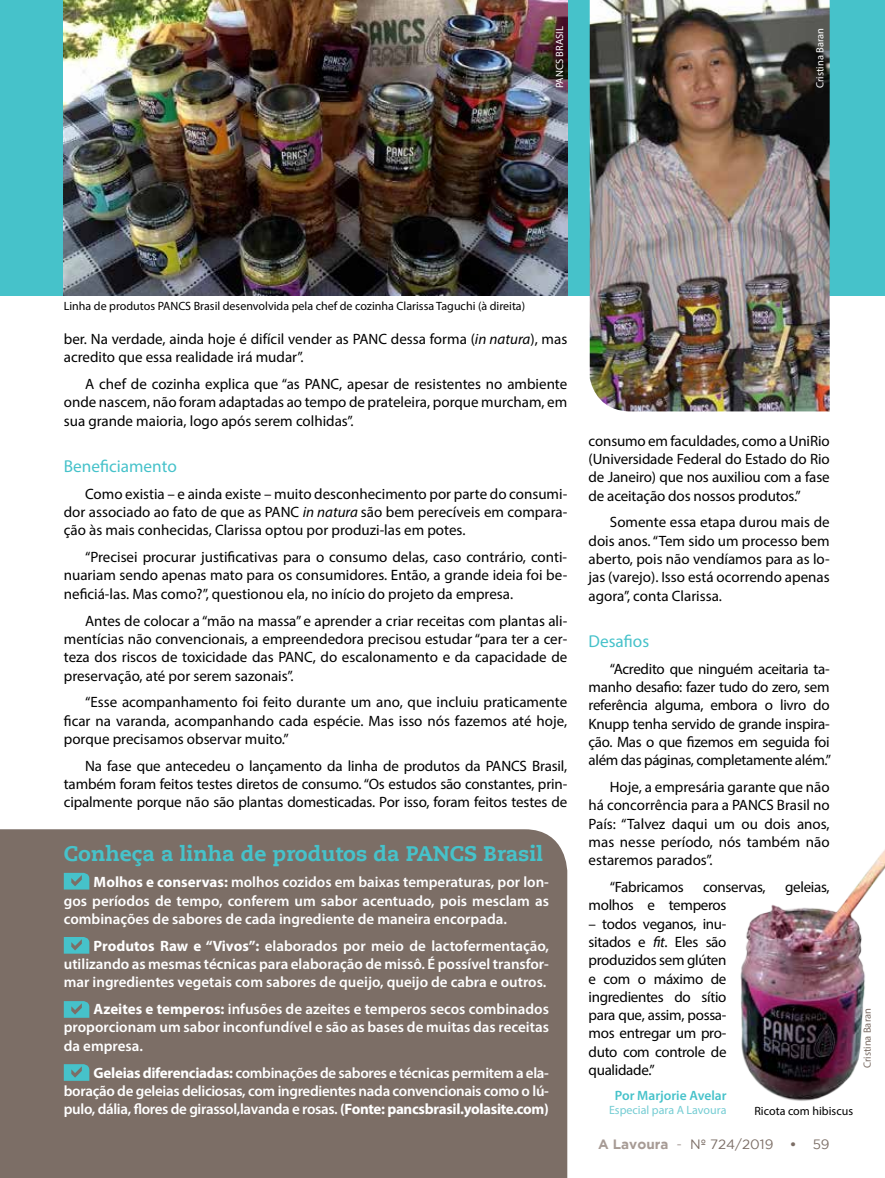
<style>
.page{position:relative;width:885px;height:1178px;background:#fff}
.page>*{position:absolute;margin:0;border:0;box-sizing:border-box;transform-origin:0 0}
.t1{font:800 21px "Caecilia LT";color:#46c2ca}
.t2{font:17.25px "Myriad Pro";color:#46c2ca}
.t3{font:15px/18.3px "Myriad Pro";color:#000;text-align:justify}
.t4{font:600 15px/18.3px "Myriad Pro";color:#fff;text-align:justify}
.t5{font:15px "Myriad Pro";letter-spacing:-.02em;color:#000}
.t6{font:13.5px "Gotham";color:#7c6e66}
.t7{font:600 13.5px "Myriad Pro";color:#46c2ca}
.t8{font:12px "Myriad Pro";color:#000}
.t9{font:12px "Myriad Pro";color:#74ccd3}
.t10{font:10.5px "Myriad Pro";color:#fff}
.t11{font:10.5px "Myriad Pro";color:#7c6e66}
.s1{font-style:italic}
.s2{font-weight:700}
.s3{font-weight:700;color:#a79b95}
.s4{font-weight:300}
</style>
<div class="page">
<div style="left:0;top:829px;width:567px;height:349px;background:#7c6e66"></div>
<div style="left:0;top:0;width:884px;height:296px;background:#46c2ca"></div>
<img style="left:64px;top:0;width:503px;height:296px">
<img style="left:589px;top:0;width:240px;height:411px">
<svg style="left:64px;top:873px;width:25px;height:16px"></svg>
<svg style="left:64px;top:937px;width:25px;height:17px"></svg>
<svg style="left:64px;top:1001px;width:25px;height:17px"></svg>
<svg style="left:64px;top:1064px;width:25px;height:17px"></svg>
<img style="left:740px;top:851px;width:144px;height:250px">
<p class="t10" style="left:553px;top:88px;width:62px;rotate:-90deg">PANCS BRASIL</p>
<p class="t10" style="left:813px;top:88px;width:62px;rotate:-90deg">Cristina Baran</p>
<p class="t8" style="left:64px;top:298px;width:463px">Linha de produtos PANCS Brasil desenvolvida pela chef de cozinha Clarissa Taguchi (à direita)</p>
<p class="t3" style="left:64px;top:330px;width:505px">ber. Na verdade, ainda hoje é difícil vender as PANC dessa forma (<span class="s1">in natura</span>), mas acredito que essa realidade irá mudar”.</p>
<p class="t3" style="left:64px;top:375px;width:505px;text-indent:21px">A chef de cozinha explica que “as PANC, apesar de resistentes no ambiente onde nascem, não foram adaptadas ao tempo de prateleira, porque murcham, em sua grande maioria, logo após serem colhidas”.</p>
<p class="t2" style="left:64px;top:455px;width:114px">Beneficiamento</p>
<p class="t3" style="left:64px;top:484px;width:505px;text-indent:21px">Como existia – e ainda existe – muito desconhecimento por parte do consumi&shy;dor associado ao fato de que as PANC <span class="s1">in natura</span> são bem perecíveis em compara&shy;ção às mais conhecidas, Clarissa optou por produzi-las em potes.</p>
<p class="t3" style="left:64px;top:548px;width:505px;text-indent:21px">“Precisei procurar justificativas para o consumo delas, caso contrário, conti&shy;nuariam sendo apenas mato para os consumidores. Então, a grande ideia foi be&shy;neficiá-las. Mas como?”, questionou ela, no início do projeto da empresa.</p>
<p class="t3" style="left:64px;top:611px;width:505px;text-indent:21px">Antes de colocar a “mão na massa” e aprender a criar receitas com plantas ali&shy;mentícias não convencionais, a empreendedora precisou estudar “para ter a cer&shy;teza dos riscos de toxicidade das PANC, do escalonamento e da capacidade de preservação, até por serem sazonais”.</p>
<p class="t3" style="left:64px;top:693px;width:505px;text-indent:21px">“Esse acompanhamento foi feito durante um ano, que incluiu praticamente ficar na varanda, acompanhando cada espécie. Mas isso nós fazemos até hoje, porque precisamos observar muito.”</p>
<p class="t3" style="left:64px;top:756px;width:505px;text-indent:21px">Na fase que antecedeu o lançamento da linha de produtos da PANCS Brasil, também foram feitos testes diretos de consumo. “Os estudos são constantes, prin&shy;cipalmente porque não são plantas domesticadas. Por isso, foram feitos testes de</p>
<h1 class="t1" style="left:64px;top:840px;width:370px">Conheça a linha de produtos da PANC</h1>
<h1 class="t1" style="left:464px;top:840px;width:80px">S Brasil</h1>
<p class="t4" style="left:64px;top:873px;width:486px;text-indent:30px"><span class="s2">Molhos e conservas:</span> molhos cozidos em baixas temperaturas, por lon&shy;gos períodos de tempo, conferem um sabor acentuado, pois mesclam as combinações de sabores de cada ingrediente de maneira encorpada.</p>
<p class="t4" style="left:64px;top:936px;width:486px;text-indent:30px"><span class="s2">Produtos Raw e “Vivos”:</span> elaborados por meio de lactofermentação, utilizando as mesmas técnicas para elaboração de missô. É possível transfor&shy;mar ingredientes vegetais com sabores de queijo, queijo de cabra e outros.</p>
<p class="t4" style="left:64px;top:999px;width:486px;text-indent:30px"><span class="s2">Azeites e temperos:</span> infusões de azeites e temperos secos combinados proporcionam um sabor inconfundível e são as bases de muitas das receitas da empresa.</p>
<p class="t4" style="left:64px;top:1063px;width:486px;text-indent:30px"><span class="s2">Geleias diferenciadas:</span> combinações de sabores e técnicas permitem a ela&shy;boração de geleias deliciosas, com ingredientes nada convencionais como o lú&shy;pulo, dália, flores de girassol,lavanda e rosas. <span class="s2">(Fonte: pancsbrasil.yolasite.com)</span></p>
<p class="t3" style="left:588px;top:431px;width:242px">consumo em faculdades, como a UniRio (Universidade Federal do Estado do Rio de Janeiro) que nos auxiliou com a fase de aceitação dos nossos produtos.”</p>
<p class="t3" style="left:588px;top:513px;width:242px;text-indent:21px">Somente essa etapa durou mais de dois anos. “Tem sido um processo bem aberto, pois não vendíamos para as lo&shy;jas (varejo). Isso está ocorrendo apenas agora”, conta Clarissa.</p>
<p class="t2" style="left:588px;top:630px;width:62px">Desafios</p>
<p class="t3" style="left:588px;top:659px;width:244px;text-indent:21px">“Acredito que ninguém aceitaria ta&shy;manho desafio: fazer tudo do zero, sem referência alguma, embora o livro do Knupp tenha servido de grande inspira&shy;ção. Mas o que fizemos em seguida foi além das páginas, completamente além.”</p>
<p class="t3" style="left:588px;top:777px;width:242px;text-indent:21px">Hoje, a empresária garante que não há concorrência para a PANCS Brasil no País: “Talvez daqui um ou dois anos, mas nesse período, nós também não estaremos parados”.</p>
<p class="t5" style="left:609px;top:878px;width:75px">“Fabricamos</p>
<p class="t5" style="left:703px;top:878px;width:64px">conservas,</p>
<p class="t3" style="left:785px;top:877px;width:46px">geleias,</p>
<p class="t5" style="left:588px;top:896px;width:139px">molhos e temperos</p>
<p class="t3" style="left:588px;top:914px;width:139px">– todos veganos, inu&shy;sitados e <span class="s1">fit</span>. Eles são produzidos sem glúten e com o máximo de ingredientes do sítio para que, assim, possa&shy;mos entregar um pro&shy;duto com controle de qualidade.”</p>
<p class="t7" style="left:614px;top:1086px;width:113px">Por Marjorie Avelar</p>
<p class="t9" style="left:609px;top:1103px;width:119px">Especial para A Lavoura</p>
<p class="t8" style="left:754px;top:1103px;width:100px">Ricota com hibiscus</p>
<p class="t6" style="left:598px;top:1136px;width:233px"><span class="s3">A Lavoura</span> <span class="s4">-</span> Nº 724/2019 <span class="s2">•</span> 59</p>
<p class="t11" style="left:860px;top:1068px;width:62px;rotate:-90deg">Cristina Baran</p>
</div>
